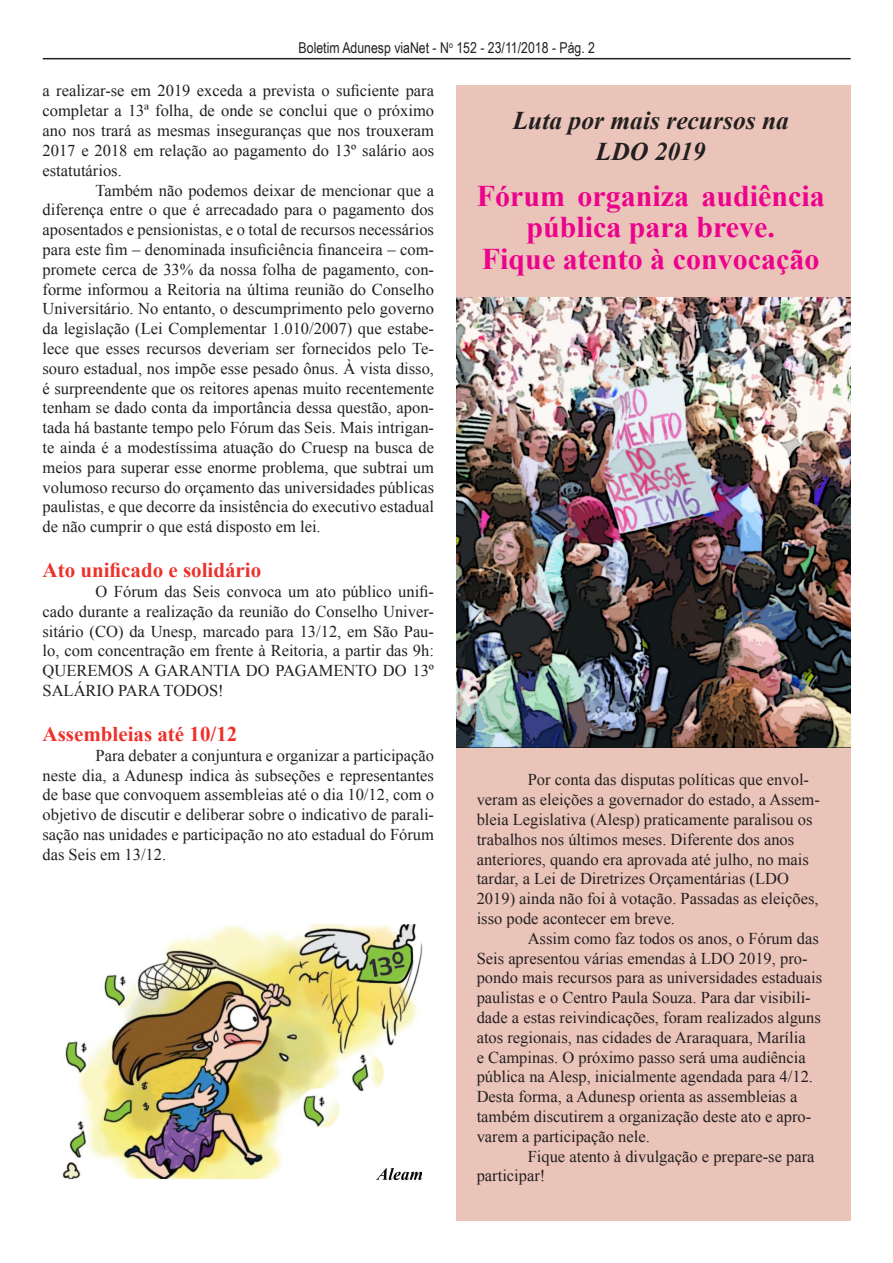
<style>
.page{position:relative;width:893px;height:1263px;background:#fff}
.page>*{position:absolute;margin:0;border:0;box-sizing:border-box;transform-origin:0 0}
.t1{font:700 30px/31.5px "Times New Roman";color:#ed028c;text-align:center}
.t2{font:italic 700 25.5px "Times New Roman";color:#231f20}
.Normal__Web{font:700 21px "Times New Roman";color:#ee2f2a}
.Normal__Web-2{font:16.5px/19.8px "Times New Roman";color:#231f20;text-align:justify}
.t3{font:15px "Arial Narrow";color:#231f20}
</style>
<div class="page">
<hr style="left:43px;top:58px;width:808px;height:1px;background:#231f20">
<img style="left:62px;top:925px;width:361px;height:255px">
<div style="left:456px;top:85px;width:394px;height:1135px;background:#eac4b9"></div>
<img style="left:456px;top:298px;width:394px;height:450px">
<p class="t3" style="left:299px;top:37px;width:298px">Boletim Adunesp viaNet - N<sup>o</sup> 152 - 23/11/2018 - Pág. 2</p>
<p class="Normal__Web-2" style="left:43px;top:81px;width:393px">a realizar-se em 2019 exceda a prevista o suficiente para completar a 13ª folha, de onde se conclui que o próximo ano nos trará as mesmas inseguranças que nos trouxeram 2017 e 2018 em relação ao pagamento do 13º salário aos estatutários.</p>
<p class="Normal__Web-2" style="left:43px;top:180px;width:393px;text-indent:53px">Também não podemos deixar de mencionar que a diferença entre o que é arrecadado para o pagamento dos aposentados e pensionistas, e o total de recursos necessários para este fim – denominada insuficiência financeira – com&shy;promete cerca de 33% da nossa folha de pagamento, con&shy;forme informou a Reitoria na última reunião do Conselho Universitário. No entanto, o descumprimento pelo governo da legislação (Lei Complementar 1.010/2007) que estabe&shy;lece que esses recursos deveriam ser fornecidos pelo Te&shy;souro estadual, nos impõe esse pesado ônus. À vista disso, é surpreendente que os reitores apenas muito recentemente tenham se dado conta da importância dessa questão, apon&shy;tada há bastante tempo pelo Fórum das Seis. Mais intrigan&shy;te ainda é a modestíssima atuação do Cruesp na busca de meios para superar esse enorme problema, que subtrai um volumoso recurso do orçamento das universidades públicas paulistas, e que decorre da insistência do executivo estadual de não cumprir o que está disposto em lei.</p>
<p class="Normal__Web" style="left:43px;top:555px;width:220px">Ato unificado e solidário</p>
<p class="Normal__Web-2" style="left:43px;top:581px;width:393px;text-indent:53px">O Fórum das Seis convoca um ato público unifi&shy;cado durante a realização da reunião do Conselho Univer&shy;sitário (CO) da Unesp, marcado para 13/12, em São Pau&shy;lo, com concentração em frente à Reitoria, a partir das 9h:<br>QUEREMOS A GARANTIA DO PAGAMENTO DO 13º SALÁRIO PARA TODOS!</p>
<p class="Normal__Web" style="left:43px;top:719px;width:196px">Assembleias até 10/12</p>
<p class="Normal__Web-2" style="left:43px;top:745px;width:393px;text-indent:53px">Para debater a conjuntura e organizar a participação neste dia, a Adunesp indica às subseções e representantes de base que convoquem assembleias até o dia 10/12, com o objetivo de discutir e deliberar sobre o indicativo de parali&shy;sação nas unidades e participação no ato estadual do Fórum das Seis em 13/12.</p>
<p class="t2" style="left:513px;top:103px;width:278px">Luta por mais recursos na</p>
<p class="t2" style="left:596px;top:134px;width:111px">LDO 2019</p>
<p class="t1" style="left:477px;top:179px;width:350px">Fórum organiza audiência pública para breve.</p>
<p class="t1" style="left:482px;top:242px;width:339px">Fique atento à convocação</p>
<p class="Normal__Web-2" style="left:477px;top:769px;width:345px;text-align:left;text-indent:51px">Por conta das disputas políticas que envol&shy;veram as eleições a governador do estado, a Assem&shy;bleia Legislativa (Alesp) praticamente paralisou os trabalhos nos últimos meses. Diferente dos anos anteriores, quando era aprovada até julho, no mais tardar, a Lei de Diretrizes Orçamentárias (LDO 2019) ainda não foi à votação. Passadas as eleições, isso pode acontecer em breve.</p>
<p class="Normal__Web-2" style="left:477px;top:928px;width:347px;text-align:left;text-indent:51px">Assim como faz todos os anos, o Fórum das Seis apresentou várias emendas à LDO 2019, pro&shy;pondo mais recursos para as universidades estaduais paulistas e o Centro Paula Souza. Para dar visibili&shy;dade a estas reivindicações, foram realizados alguns atos regionais, nas cidades de Araraquara, Marília<br>e Campinas. O próximo passo será uma audiência pública na Alesp, inicialmente agendada para 4/12.<br>Desta forma, a Adunesp orienta as assembleias a também discutirem a organização deste ato e apro&shy;varem a participação nele.</p>
<p class="Normal__Web-2" style="left:477px;top:1146px;width:339px;text-indent:51px">Fique atento à divulgação e prepare-se para participar!</p>
</div>
